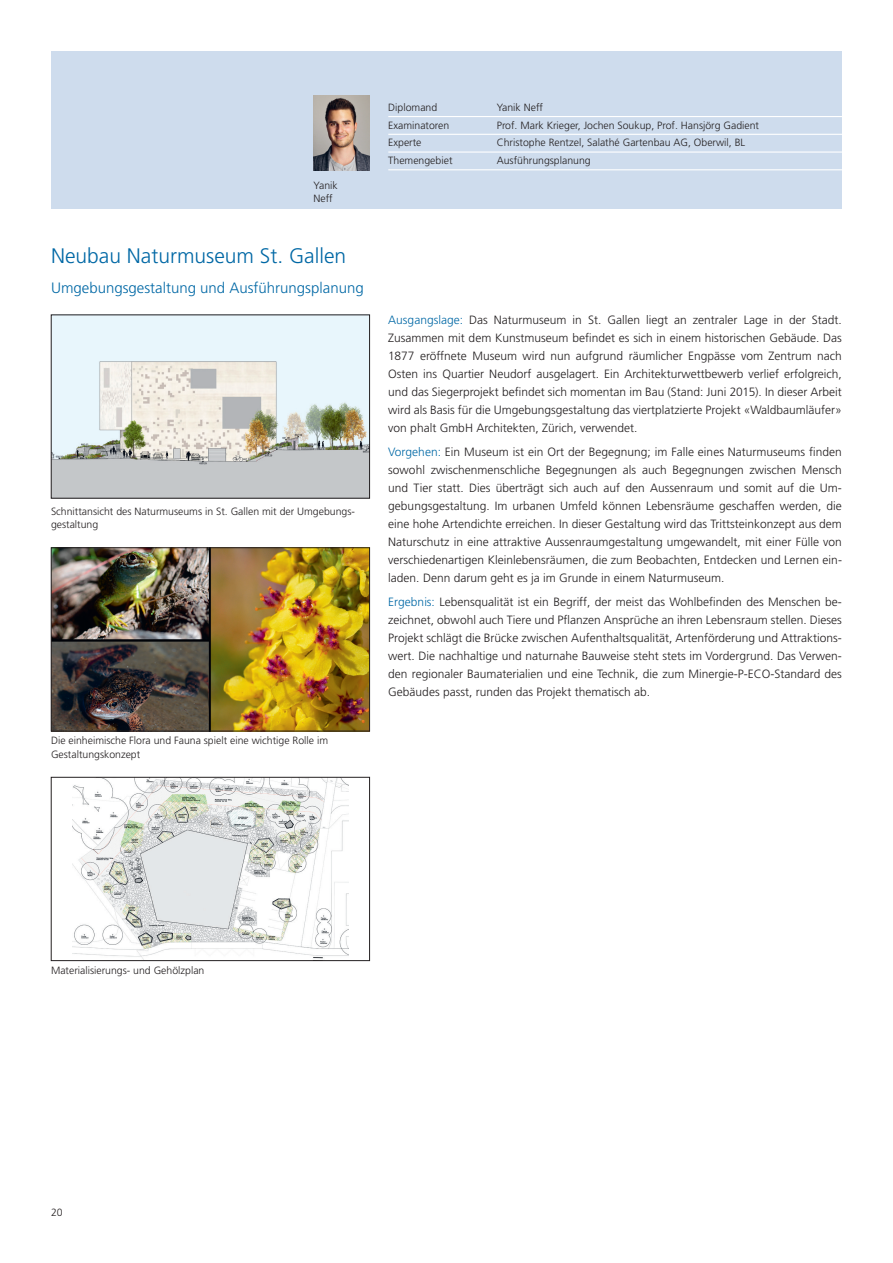
<style>
.page{position:relative;width:893px;height:1263px;background:#fff}
.page>*{position:absolute;margin:0;border:0;box-sizing:border-box;transform-origin:0 0}
.t1{font:300 21px "Frutiger LT Pro";color:#0068a5}
.t2{font:300 15px "Frutiger LT Pro";color:#0068a5}
.t3{font:300 12px/18px "Frutiger LT Pro";color:#231f20;text-align:justify}
.t4{font:300 10.5px/13.5px "Frutiger LT Pro";color:#231f20}
.s1{color:#0068a5}
</style>
<div class="page">
<div style="left:51px;top:51px;width:791px;height:157px;background:#cedced"></div>
<img style="left:53px;top:549px;width:315px;height:180px">
<div style="left:51px;top:547px;width:319px;height:184px;border:1px solid #231f20"></div>
<img style="left:73px;top:779px;width:275px;height:180px">
<div style="left:51px;top:777px;width:319px;height:184px;border:1px solid #231f20"></div>
<hr style="left:388px;top:116px;width:454px;height:1px;background:#fff">
<hr style="left:388px;top:134px;width:454px;height:1px;background:#fff">
<hr style="left:388px;top:151px;width:454px;height:2px;background:#fff">
<hr style="left:388px;top:169px;width:454px;height:1px;background:#fff">
<img style="left:314px;top:95px;width:56px;height:75px">
<img style="left:53px;top:317px;width:315px;height:179px">
<p class="t4" style="left:314px;top:178px;width:26px">Yanik<br>Neff</p>
<h1 class="t1" style="left:51px;top:243px;width:297px">Neubau Naturmuseum St. Gallen</h1>
<p class="t2" style="left:51px;top:279px;width:314px">Umgebungsgestaltung und Ausführungsplanung</p>
<p class="t4" style="left:51px;top:504px;width:305px">Schnittansicht des Naturmuseums in St. Gallen mit der Umgebungs&shy;gestaltung</p>
<p class="t4" style="left:51px;top:734px;width:279px">Die einheimische Flora und Fauna spielt eine wichtige Rolle im<br>Gestaltungskonzept</p>
<p class="t4" style="left:388px;top:101px;width:51px">Diplomand</p>
<p class="t4" style="left:497px;top:101px;width:48px">Yanik Neff</p>
<p class="t4" style="left:388px;top:118px;width:63px">Examinatoren</p>
<p class="t4" style="left:497px;top:118px;width:264px">Prof. Mark Krieger, Jochen Soukup, Prof. Hansjörg Gadient</p>
<p class="t4" style="left:388px;top:136px;width:35px">Experte</p>
<p class="t4" style="left:497px;top:136px;width:250px">Christophe Rentzel, Salathé Gartenbau AG, Oberwil, BL</p>
<p class="t4" style="left:388px;top:154px;width:66px">Themengebiet</p>
<p class="t4" style="left:497px;top:154px;width:95px">Ausführungsplanung</p>
<p class="t3" style="left:388px;top:311px;width:455px"><span class="s1">Ausgangslage:</span> Das Naturmuseum in St. Gallen liegt an zentraler Lage in der Stadt.<br>Zusammen mit dem Kunstmuseum befindet es sich in einem historischen Gebäude. Das 1877 eröffnete Museum wird nun aufgrund räumlicher Engpässe vom Zentrum nach Osten ins Quartier Neudorf ausgelagert. Ein Architekturwettbewerb verlief erfolgreich, und das Siegerprojekt befindet sich momentan im Bau (Stand: Juni 2015). In dieser Arbeit wird als Basis für die Umgebungsgestaltung das viertplatzierte Projekt «Waldbaumläufer» von phalt GmbH Architekten, Zürich, verwendet.</p>
<p class="t3" style="left:388px;top:443px;width:455px"><span class="s1">Vorgehen:</span> Ein Museum ist ein Ort der Begegnung; im Falle eines Naturmuseums finden sowohl zwischenmenschliche Begegnungen als auch Begegnungen zwischen Mensch und Tier statt. Dies überträgt sich auch auf den Aussenraum und somit auf die Um&shy;gebungsgestaltung. Im urbanen Umfeld können Lebensräume geschaffen werden, die eine hohe Artendichte erreichen. In dieser Gestaltung wird das Trittsteinkonzept aus dem Naturschutz in eine attraktive Aussenraumgestaltung umgewandelt, mit einer Fülle von verschiedenartigen Kleinlebensräumen, die zum Beobachten, Entdecken und Lernen ein&shy;laden. Denn darum geht es ja im Grunde in einem Naturmuseum.</p>
<p class="t3" style="left:388px;top:593px;width:455px"><span class="s1">Ergebnis:</span> Lebensqualität ist ein Begriff, der meist das Wohlbefinden des Menschen be&shy;zeichnet, obwohl auch Tiere und Pflanzen Ansprüche an ihren Lebensraum stellen. Dieses Projekt schlägt die Brücke zwischen Aufenthaltsqualität, Artenförderung und Attraktions&shy;wert. Die nachhaltige und naturnahe Bauweise steht stets im Vordergrund. Das Verwen&shy;den regionaler Baumaterialien und eine Technik, die zum Minergie-P-ECO-Standard des Gebäudes passt, runden das Projekt thematisch ab.</p>
<p class="t4" style="left:51px;top:963px;width:155px">Materialisierungs- und Gehölzplan</p>
<p class="t4" style="left:51px;top:1206px;width:13px">20</p>
</div>
